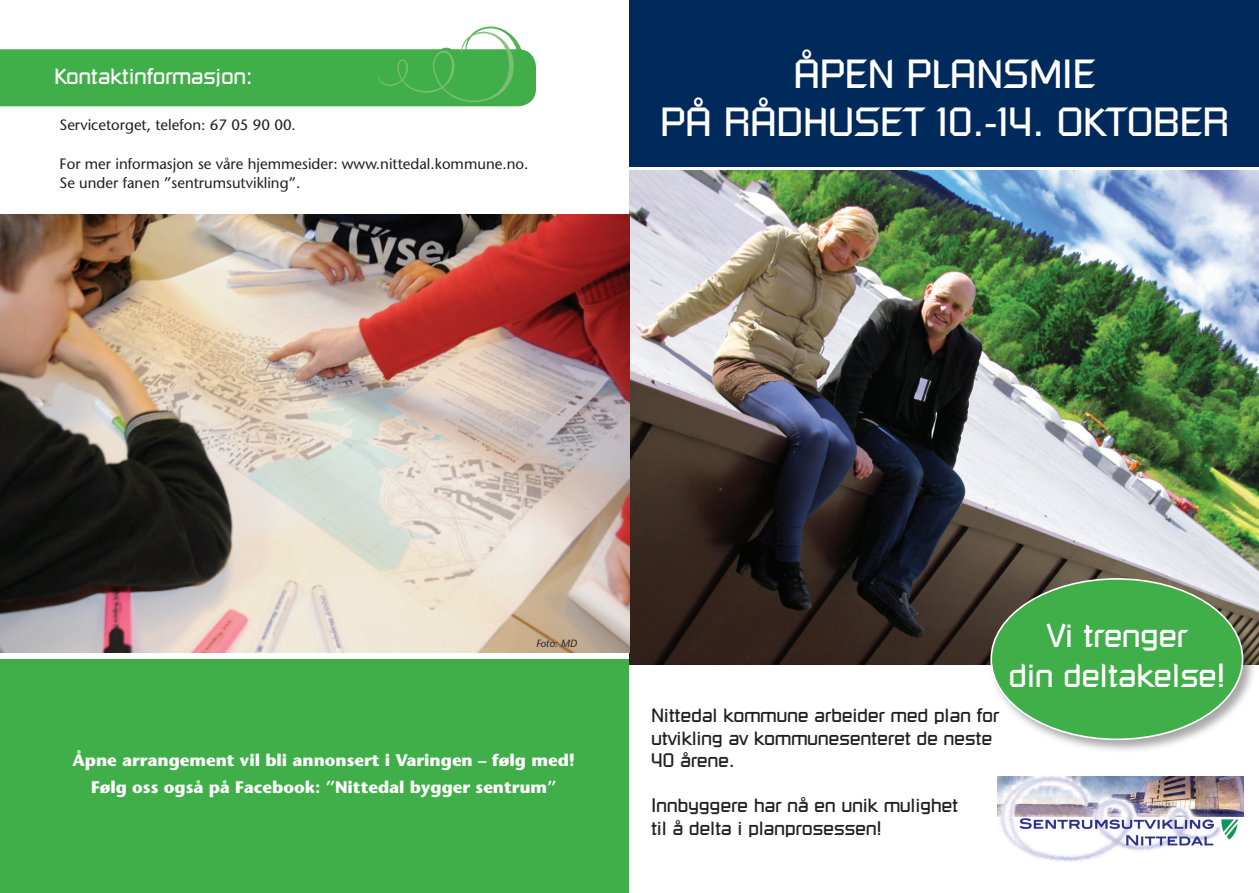
<style>
.page{position:relative;width:1259px;height:893px;background:#fff}
.page>*{position:absolute;margin:0;border:0;box-sizing:border-box;transform-origin:0 0}
.t1{font:40.5px/48.6px "Analog";color:#fff;text-align:center}
.t2{font:33.3px/39.9px "Analog";color:#fff;text-align:center}
.t3{font:22.5px "Analog";color:#fff}
.t4{font:19.5px/22.5px "Analog";color:#231f20}
.t5{font:700 16.8px/27.3px "Stone Sans";color:#fff;text-align:center}
.t6{font:15px/19.5px "Stone Sans";color:#231f20}
.t7{font:italic 10.5px "Stone Sans";color:#231f20}
</style>
<div class="page">
<div style="left:0;top:659px;width:711px;height:234px;background:#40ae49"></div>
<div style="left:629px;top:72px;width:630px;height:821px;background:#fff"></div>
<img style="left:629px;top:171px;width:630px;height:494px">
<img style="left:997px;top:776px;width:246px;height:85px">
<img style="left:1221px;top:819px;width:16px;height:21px">
<div style="left:988px;top:576px;width:269px;height:178px;background:#231f20;opacity:.4"></div>
<div style="left:991px;top:579px;width:251px;height:160px;background:#40ae49;border-radius:50%"></div>
<div style="left:629px;top:0;width:630px;height:166px;background:#00295c"></div>
<img style="left:0;top:215px;width:629px;height:437px">
<div style="left:0;top:49px;width:536px;height:57px;background:#40ae49"></div>
<p class="t3" style="left:54px;top:62px;width:200px">Kontaktinformasjon:</p>
<p class="t6" style="left:60px;top:115px;width:238px">Servicetorget, telefon: 67 05 90 00.</p>
<p class="t6" style="left:60px;top:154px;width:470px">For mer informasjon se våre hjemmesider: www.nittedal.kommune.no.<br>Se under fanen ”sentrumsutvikling”.</p>
<h1 class="t1" style="left:660px;top:49px;width:570px">ÅPEN PLANSMIE<br>PÅ RÅDHUSET 10.-14. OKTOBER</h1>
<p class="t7" style="left:536px;top:637px;width:43px">Foto: MD</p>
<p class="t5" style="left:72px;top:746px;width:504px">Åpne arrangement vil bli annonsert i Varingen – følg med!<br>Følg oss også på Facebook: ”Nittedal bygger sentrum”</p>
<p class="t4" style="left:651px;top:704px;width:349px">Nittedal kommune arbeider med plan for utvikling av kommunesenteret de neste<br>40 årene.</p>
<p class="t4" style="left:651px;top:794px;width:308px">Innbyggere har nå en unik mulighet til å delta i planprosessen!</p>
<h2 class="t2" style="left:1008px;top:615px;width:218px">Vi trenger<br>din deltakelse!</h2>
</div>
